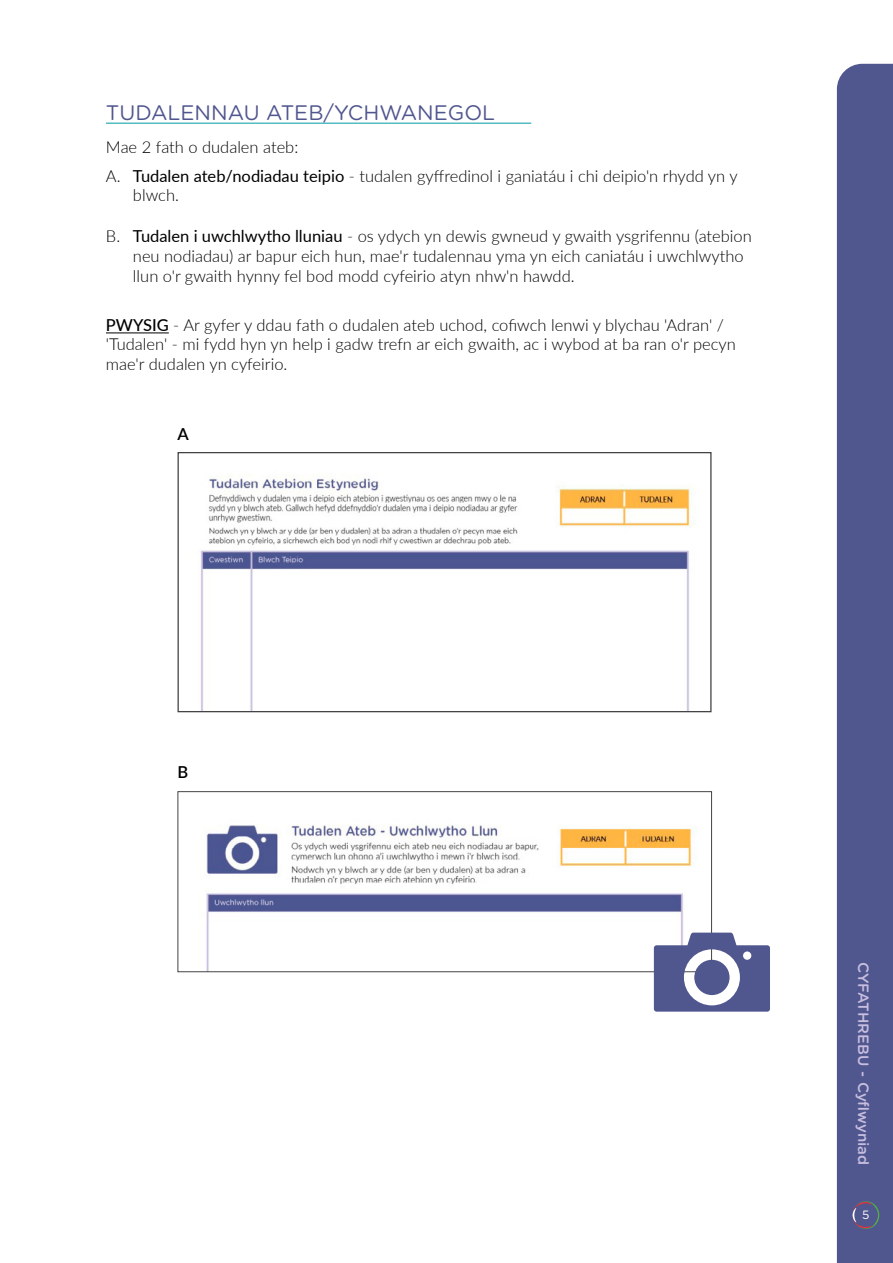
<style>
.page{position:relative;width:893px;height:1263px;background:#fff}
.page>*{position:absolute;margin:0;border:0;box-sizing:border-box;transform-origin:0 0}
.Hwb_-_Sub_Section_Ti{font:21px "Gotham Rounded";color:#50568e}
.Hwb_-_Body_-_black{font:300 16.5px/19.8px "Lato";color:#000}
.Hwb_-_ymarfer_byr{font:600 16.5px "Lato";color:#000}
.t1{font:500 15px "Gotham Rounded";color:#c7bedf}
.t2{font:12px "Gotham Rounded";color:#fff}
.s1{font-weight:400}
.s2{font-weight:500}
</style>
<div class="page">
<img style="left:206px;top:825px;width:491px;height:145px">
<div style="left:178px;top:791px;width:534px;height:181px;border:1px solid #454444"></div>
<svg style="left:654px;top:932px;width:116px;height:80px"></svg>
<hr style="left:106px;top:332px;width:63px;height:1px;background:#000">
<hr style="left:106px;top:122px;width:425px;height:2px;background:#53bdc3">
<img style="left:200px;top:475px;width:496px;height:235px">
<div style="left:178px;top:452px;width:534px;height:260px;border:1px solid #454444"></div>
<div style="left:837px;top:64px;width:56px;height:1199px;background:#50568e"></div>
<svg style="left:852px;top:1201px;width:27px;height:28px"></svg>
<p class="Hwb_-_Sub_Section_Ti" style="left:106px;top:98px;width:391px">TUDALENNAU ATEB/YCHWANEGOL</p>
<p class="Hwb_-_Body_-_black" style="left:106px;top:136px;width:194px">Mae 2 fath o dudalen ateb:</p>
<p class="Hwb_-_Body_-_black" style="left:133px;top:165px;width:606px;text-indent:-27px">A. <span class="s1">Tudalen ateb/nodiadau teipio</span> - tudalen gyffredinol i ganiatáu i chi deipio'n rhydd yn y blwch.</p>
<p class="Hwb_-_Body_-_black" style="left:133px;top:226px;width:620px;text-indent:-27px">B. <span class="s1">Tudalen i uwchlwytho lluniau</span> - os ydych yn dewis gwneud y gwaith ysgrifennu (atebion neu nodiadau) ar bapur eich hun, mae'r tudalennau yma yn eich caniatáu i uwchlwytho llun o'r gwaith hynny fel bod modd cyfeirio atyn nhw'n hawdd.</p>
<p class="Hwb_-_Body_-_black" style="left:106px;top:314px;width:631px"><span class="s2">PWYSIG</span> - Ar gyfer y ddau fath o dudalen ateb uchod, cofiwch lenwi y blychau 'Adran' / 'Tudalen' - mi fydd hyn yn help i gadw trefn ar eich gwaith, ac i wybod at ba ran o'r pecyn mae'r dudalen yn cyfeirio.</p>
<p class="Hwb_-_ymarfer_byr" style="left:178px;top:422px;width:13px">A</p>
<p class="Hwb_-_ymarfer_byr" style="left:178px;top:759px;width:12px">B</p>
<p class="t1" style="left:874px;top:962px;width:205px;rotate:90deg">CYFATHREBU - Cyflwyniad</p>
<p class="t2" style="left:862px;top:1206px;width:9px">5</p>
</div>
